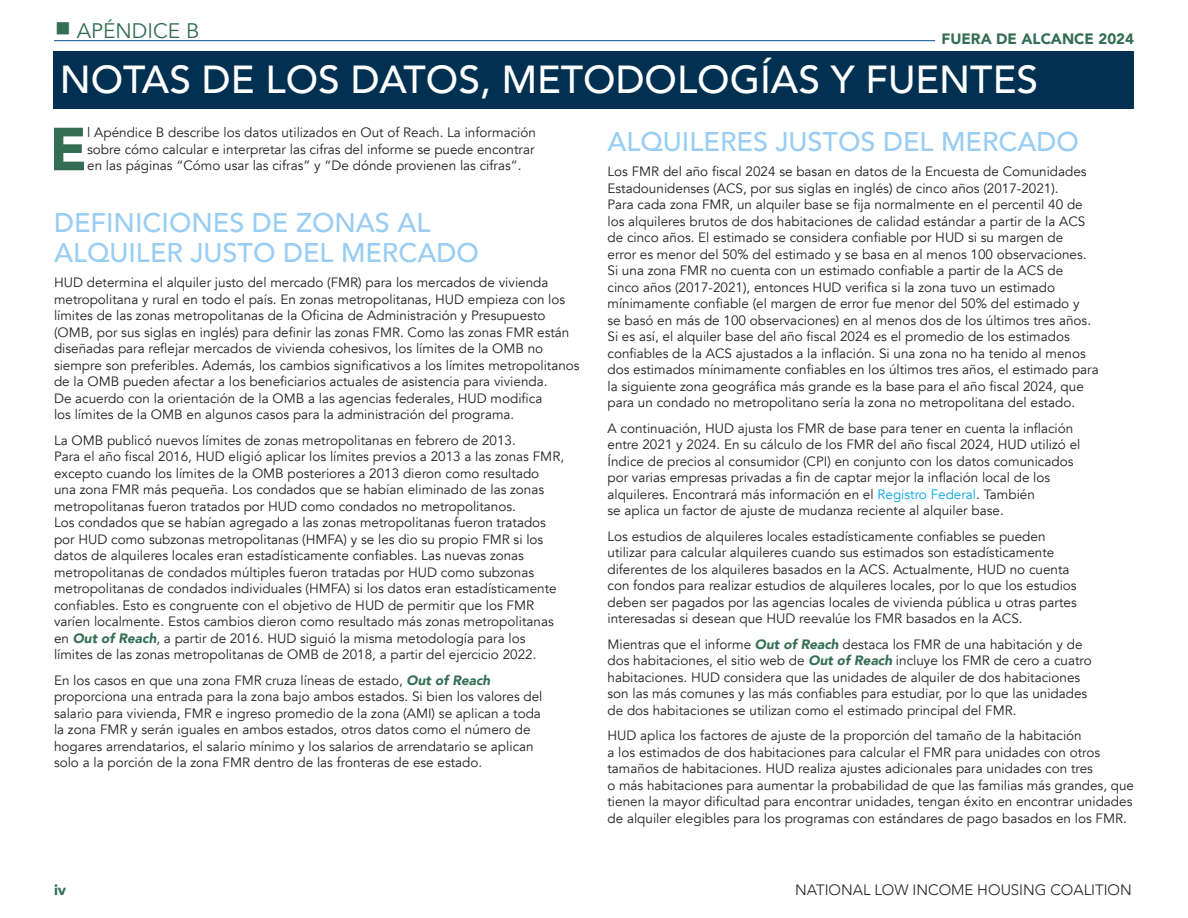
<style>
.page{position:relative;width:1188px;height:918px;background:#fff}
.page>*{position:absolute;margin:0;border:0;box-sizing:border-box;transform-origin:0 0}
.Body_Text_Dropcap{font:900 60.15px "Avenir";color:#336e54}
.Shaded_Header{font:500 39px "Avenir";color:#fff}
.Body_Text{font:500 27px/30px "Avenir";color:#99cdf3}
.Section_Header{font:21px "Avenir";color:#336e54}
.t1{font:300 15px "Avenir";color:#231f20}
.t2{font:900 15px "Avenir";color:#336e54}
.Body_Text-2{font:13.5px/16.5px "Avenir";color:#231f20}
.Body_Text_Dropcap-2{font:13.5px/16.5px "Avenir";color:#231f20;text-align:justify}
.s1{font-weight:900;font-style:italic;color:#336e54}
.s2{color:#00a5e3}
</style>
<div class="page">
<div style="left:54px;top:51px;width:1080px;height:58px;background:#013050"></div>
<hr style="left:54px;top:40px;width:881px;height:1px;background:#01528a">
<p class="Section_Header" style="left:55px;top:18px;width:146px">■ APÉNDICE B</p>
<p class="t2" style="left:942px;top:26px;width:194px">FUERA DE ALCANCE 2024</p>
<p class="Shaded_Header" style="left:60px;top:46px;width:980px">NOTAS DE LOS DATOS, METODOLOGÍAS Y FUENTES</p>
<p class="Body_Text_Dropcap" style="left:49px;top:98px;width:39px">E</p>
<p class="Body_Text_Dropcap-2" style="left:87px;top:125px;width:450px">l Apéndice B describe los datos utilizados en Out of Reach. La información sobre cómo calcular e interpretar las cifras del informe se puede encontrar en las páginas “Cómo usar las cifras” y “De dónde provienen las cifras”.</p>
<p class="Body_Text" style="left:54px;top:206px;width:426px">DEFINICIONES DE ZONAS AL<br>ALQUILER JUSTO DEL MERCADO</p>
<p class="Body_Text-2" style="left:54px;top:275px;width:527px">HUD determina el alquiler justo del mercado (FMR) para los mercados de vivienda metropolitana y rural en todo el país. En zonas metropolitanas, HUD empieza con los límites de las zonas metropolitanas de la Oficina de Administración y Presupuesto (OMB, por sus siglas en inglés) para definir las zonas FMR. Como las zonas FMR están diseñadas para reflejar mercados de vivienda cohesivos, los límites de la OMB no siempre son preferibles. Además, los cambios significativos a los límites metropolitanos de la OMB pueden afectar a los beneficiarios actuales de asistencia para vivienda.<br>De acuerdo con la orientación de la OMB a las agencias federales, HUD modifica<br>los límites de la OMB en algunos casos para la administración del programa.</p>
<p class="Body_Text-2" style="left:54px;top:432px;width:512px">La OMB publicó nuevos límites de zonas metropolitanas en febrero de 2013.<br>Para el año fiscal 2016, HUD eligió aplicar los límites previos a 2013 a las zonas FMR, excepto cuando los límites de la OMB posteriores a 2013 dieron como resultado una zona FMR más pequeña. Los condados que se habían eliminado de las zonas metropolitanas fueron tratados por HUD como condados no metropolitanos.<br>Los condados que se habían agregado a las zonas metropolitanas fueron tratados por HUD como subzonas metropolitanas (HMFA) y se les dio su propio FMR si los datos de alquileres locales eran estadísticamente confiables. Las nuevas zonas metropolitanas de condados múltiples fueron tratadas por HUD como subzonas metropolitanas de condados individuales (HMFA) si los datos eran estadísticamente confiables. Esto es congruente con el objetivo de HUD de permitir que los FMR varíen localmente. Estos cambios dieron como resultado más zonas metropolitanas en <span class="s1">Out of Reach</span>, a partir de 2016. HUD siguió la misma metodología para los límites de las zonas metropolitanas de OMB de 2018, a partir del ejercicio 2022.</p>
<p class="Body_Text-2" style="left:54px;top:672px;width:490px">En los casos en que una zona FMR cruza líneas de estado, <span class="s1">Out of Reach </span>proporciona una entrada para la zona bajo ambos estados. Si bien los valores del salario para vivienda, FMR e ingreso promedio de la zona (AMI) se aplican a toda la zona FMR y serán iguales en ambos estados, otros datos como el número de hogares arrendatarios, el salario mínimo y los salarios de arrendatario se aplican solo a la porción de la zona FMR dentro de las fronteras de ese estado.</p>
<p class="Body_Text" style="left:608px;top:125px;width:473px">ALQUILERES JUSTOS DEL MERCADO</p>
<p class="Body_Text-2" style="left:608px;top:164px;width:493px">Los FMR del año fiscal 2024 se basan en datos de la Encuesta de Comunidades Estadounidenses (ACS, por sus siglas en inglés) de cinco años (2017-2021).<br>Para cada zona FMR, un alquiler base se fija normalmente en el percentil 40 de los alquileres brutos de dos habitaciones de calidad estándar a partir de la ACS de cinco años. El estimado se considera confiable por HUD si su margen de<br>error es menor del 50% del estimado y se basa en al menos 100 observaciones.<br>Si una zona FMR no cuenta con un estimado confiable a partir de la ACS de<br>cinco años (2017-2021), entonces HUD verifica si la zona tuvo un estimado mínimamente confiable (el margen de error fue menor del 50% del estimado y<br>se basó en más de 100 observaciones) en al menos dos de los últimos tres años.<br>Si es así, el alquiler base del año fiscal 2024 es el promedio de los estimados confiables de la ACS ajustados a la inflación. Si una zona no ha tenido al menos dos estimados mínimamente confiables en los últimos tres años, el estimado para la siguiente zona geográfica más grande es la base para el año fiscal 2024, que para un condado no metropolitano sería la zona no metropolitana del estado.</p>
<p class="Body_Text-2" style="left:607px;top:420px;width:474px">A continuación, HUD ajusta los FMR de base para tener en cuenta la inflación entre 2021 y 2024. En su cálculo de los FMR del año fiscal 2024, HUD utilizó el Índice de precios al consumidor (CPI) en conjunto con los datos comunicados por varias empresas privadas a fin de captar mejor la inflación local de los alquileres. Encontrará más información en el <span class="s2">Registro Federal</span>. También<br>se aplica un factor de ajuste de mudanza reciente al alquiler base.</p>
<p class="Body_Text-2" style="left:607px;top:528px;width:471px">Los estudios de alquileres locales estadísticamente confiables se pueden utilizar para calcular alquileres cuando sus estimados son estadísticamente diferentes de los alquileres basados en la ACS. Actualmente, HUD no cuenta con fondos para realizar estudios de alquileres locales, por lo que los estudios deben ser pagados por las agencias locales de vivienda pública u otras partes interesadas si desean que HUD reevalúe los FMR basados en la ACS.</p>
<p class="Body_Text-2" style="left:607px;top:636px;width:486px">Mientras que el informe <span class="s1">Out of Reach</span> destaca los FMR de una habitación y de dos habitaciones, el sitio web de <span class="s1">Out of Reach</span> incluye los FMR de cero a cuatro habitaciones. HUD considera que las unidades de alquiler de dos habitaciones son las más comunes y las más confiables para estudiar, por lo que las unidades de dos habitaciones se utilizan como el estimado principal del FMR.</p>
<p class="Body_Text-2" style="left:607px;top:728px;width:528px">HUD aplica los factores de ajuste de la proporción del tamaño de la habitación<br>a los estimados de dos habitaciones para calcular el FMR para unidades con otros tamaños de habitaciones. HUD realiza ajustes adicionales para unidades con tres<br>o más habitaciones para aumentar la probabilidad de que las familias más grandes, que tienen la mayor dificultad para encontrar unidades, tengan éxito en encontrar unidades de alquiler elegibles para los programas con estándares de pago basados en los FMR.</p>
<p class="t2" style="left:54px;top:877px;width:14px">iv</p>
<p class="t1" style="left:795px;top:881px;width:338px">NATIONAL LOW INCOME HOUSING COALITION</p>
</div>
